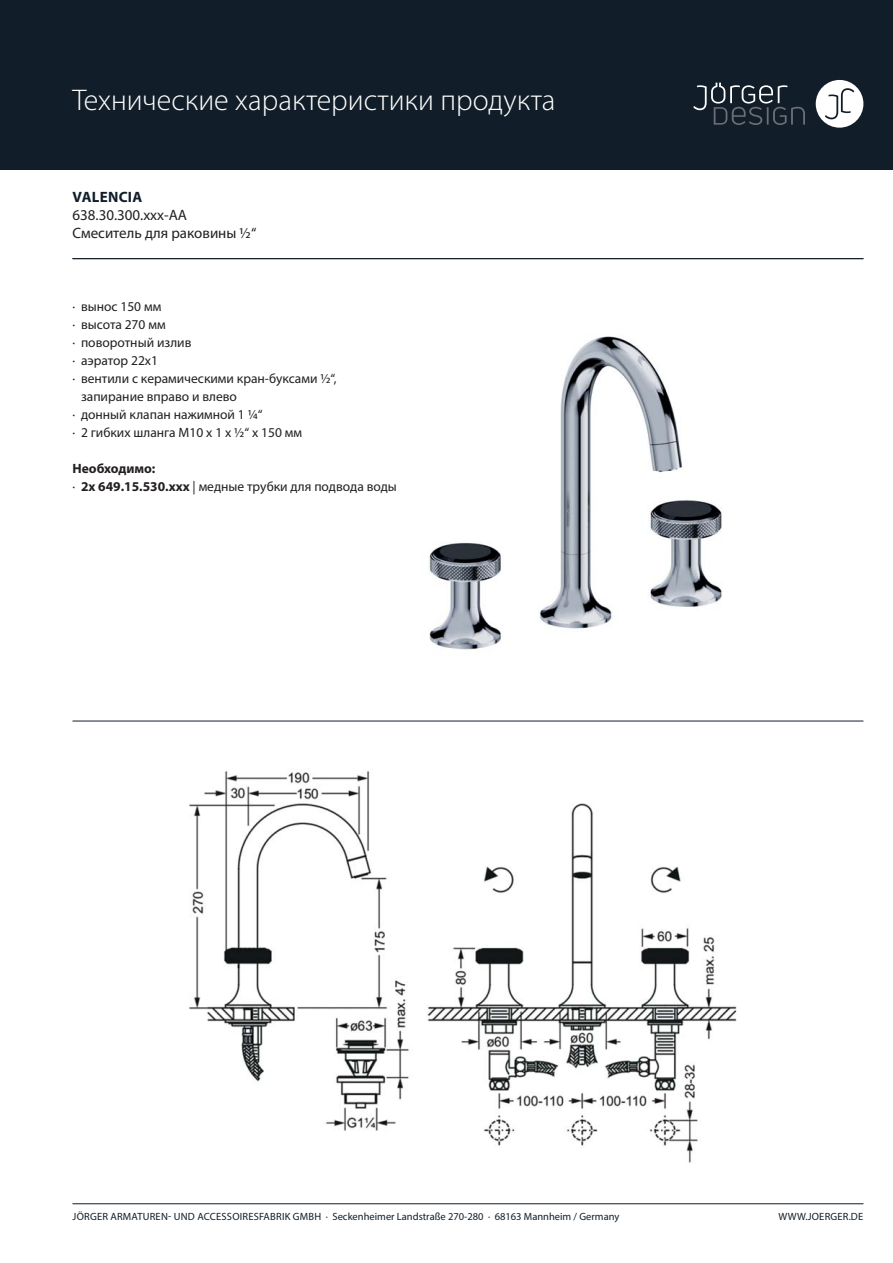
<style>
.page{position:relative;width:893px;height:1263px;background:#fff}
.page>*{position:absolute;margin:0;border:0;box-sizing:border-box;transform-origin:0 0}
.t1{font:300 30px "Myriad Pro";color:#fff}
.t2{font:15px "Myriad Pro";color:#231f20}
.t3{font:700 15px "Myriad Pro";letter-spacing:.02em;color:#111e29}
.t4{font:13.5px/18px "Myriad Pro";color:#231f20}
.t5{font:10.5px "Myriad Pro";letter-spacing:.005em;color:#111e29}
.s1{font-weight:700}
</style>
<div class="page">
<div style="left:0;top:0;width:893px;height:169px;background:#111e29"></div>
<div style="left:816px;top:80px;width:47px;height:48px;background:#fff;border-radius:50%"></div>
<svg style="left:825px;top:88px;width:29px;height:31px"></svg>
<svg style="left:693px;top:83px;width:112px;height:42px"></svg>
<hr style="left:72px;top:1203px;width:791px;height:1px;background:#111e29">
<img style="left:429px;top:336px;width:293px;height:314px">
<img style="left:189px;top:771px;width:548px;height:392px">
<hr style="left:72px;top:258px;width:791px;height:1px;background:#111e29">
<hr style="left:72px;top:721px;width:791px;height:1px;background:#111e29">
<h1 class="t1" style="left:72px;top:89px;width:484px">Технические характеристики продукта</h1>
<p class="t3" style="left:73px;top:191px;width:71px">VALENCIA</p>
<p class="t2" style="left:72px;top:210px;width:116px">638.30.300.xxx-AA</p>
<p class="t2" style="left:72px;top:227px;width:185px">Смеситель для раковины ½“</p>
<p class="t4" style="left:72px;top:299px;width:90px">· вынос 150 мм</p>
<p class="t4" style="left:72px;top:317px;width:95px">· высота 270 мм</p>
<p class="t4" style="left:72px;top:335px;width:120px">· поворотный излив</p>
<p class="t4" style="left:72px;top:353px;width:87px">· аэратор 22х1</p>
<p class="t4" style="left:72px;top:371px;width:266px">· вентили с керамическими кран-буксами ½“,</p>
<p class="t4" style="left:81px;top:389px;width:157px">запирание вправо и влево</p>
<p class="t4" style="left:72px;top:407px;width:192px">· донный клапан нажимной 1 ¼“</p>
<p class="t4" style="left:72px;top:425px;width:231px">· 2 гибких шланга M10 x 1 x ½“ x 150 мм</p>
<p class="t4" style="left:72px;top:461px;width:326px"><span class="s1">Необходимо:<br></span>· <span class="s1">2x 649.15.530.xxx</span> | медные трубки для подвода воды</p>
<p class="t5" style="left:73px;top:1213px;width:548px">JÖRGER ARMATUREN- UND ACCESSOIRESFABRIK GMBH · Seckenheimer Landstraße 270-280 · 68163 Mannheim / Germany</p>
<p class="t5" style="left:778px;top:1213px;width:86px">WWW.JOERGER.DE</p>
</div>
